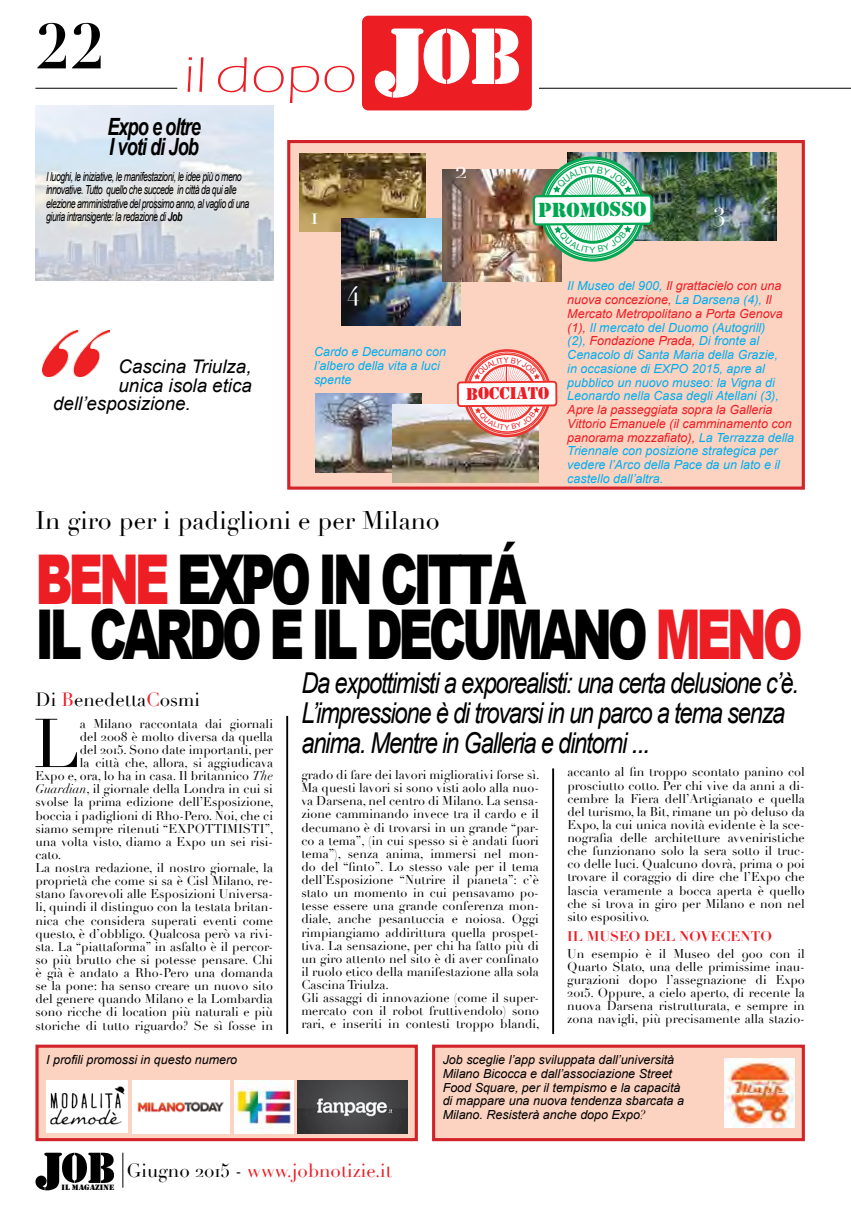
<style>
.page{position:relative;width:851px;height:1205px;background:#fff}
.page>*{position:absolute;margin:0;border:0;box-sizing:border-box;transform-origin:0 0}
.t1{font:900 68.75px/55px "Arial";letter-spacing:-.09em;color:#000;scale:.7 1}
.t2{font:67.75px "Didot";color:#000}
.t3{font:700 62.5px "Didot";color:#000}
.t4{font:300 51.62px "Itc Eras";color:#ed1d24;scale:1.22 1}
.t5{font:italic 28.75px/30px "Arial";letter-spacing:-.05em;color:#000;scale:.82 1}
.t6{font:25px "Didot";color:#000}
.t7{font:25px "Didot";color:#fff}
.t8{font:italic 700 23.75px/20px "Arial";letter-spacing:-.05em;color:#000;scale:.76 1}
.t9{font:21px "Stencil";letter-spacing:-.005em;color:#00a651}
.t10{font:italic 18.75px "Arial";color:#000}
.t11{font:18.75px "Didot";color:#ed1d24}
.t12{font:18.75px "Didot";color:#000}
.t13{font:17.62px "Stencil";letter-spacing:-.005em;color:#ed1d24}
.t14{font:700 13.75px "Didot";color:#ed1d24}
.t15{font:12.5px/13.1px "Didot";color:#000;text-align:justify}
.t16{font:italic 12.5px/13.8px "Arial";color:#00aeef}
.t17{font:italic 12.5px/13.8px "Arial";color:#000}
.t18{font:italic 12.5px/13.1px "Arial";letter-spacing:-.05em;color:#000;scale:.7 1}
.t19{font:8.5px "Arial";color:#00a651;scale:1.05 1}
.t20{font:8px "Stencil";color:#000;scale:1.1 1}
.t21{font:7.12px "Arial";color:#ed1d24;scale:1.05 1}
.s1{font-weight:700}
.s2{color:#ed1d24}
.s3{font-style:italic}
.s4{font-family:"Didot"}
.s5{color:#000}
</style>
<div class="page">
<div style="left:362px;top:16px;width:169px;height:94px;background:#ed1d24;border-radius:6px"></div>
<svg style="left:375px;top:28px;width:144px;height:70px"></svg>
<hr style="left:539px;top:88px;width:311px;height:1px;background:#000">
<hr style="left:35px;top:88px;width:142px;height:1px;background:#000">
<hr style="left:286px;top:716px;width:2px;height:318px;background:#000">
<svg style="left:35px;top:1152px;width:79px;height:38px"></svg>
<hr style="left:122px;top:1152px;width:1px;height:35px;background:#000">
<hr style="left:552px;top:768px;width:2px;height:266px;background:#000">
<div style="left:287px;top:140px;width:517px;height:350px;background:#fcd3c1;border:3px solid #d2232a"></div>
<img style="left:300px;top:153px;width:125px;height:79px">
<img style="left:341px;top:218px;width:119px;height:107px">
<img style="left:442px;top:170px;width:119px;height:111px">
<img style="left:567px;top:152px;width:209px;height:88px">
<img style="left:315px;top:393px;width:106px;height:79px">
<img style="left:393px;top:404px;width:146px;height:78px">
<div style="left:35px;top:1044px;width:383px;height:97px;background:#fcd3c1;border:3px solid #d2232a"></div>
<img style="left:46px;top:1080px;width:82px;height:53px">
<img style="left:133px;top:1080px;width:97px;height:53px">
<img style="left:235px;top:1080px;width:58px;height:53px">
<img style="left:298px;top:1080px;width:109px;height:53px">
<div style="left:432px;top:1044px;width:372px;height:97px;background:#fcd3c1;border:3px solid #d2232a"></div>
<img style="left:724px;top:1058px;width:70px;height:69px">
<img style="left:35px;top:105px;width:238px;height:175px">
<img style="left:42px;top:330px;width:67px;height:46px">
<img style="left:531px;top:156px;width:122px;height:106px">
<svg style="left:456px;top:349px;width:102px;height:88px"></svg>
<h3 class="t3" style="left:35px;top:7px;width:71px">22</h3>
<h3 class="t4" style="left:183px;top:46px;width:143px">ildopo</h3>
<h3 class="t8" style="left:107px;top:118px;width:124px">Expo e oltre<br>I voti di Job</h3>
<p class="t18" style="left:46px;top:170px;width:292px">I luoghi, le iniziative, le manifestazioni, le idee più o meno innovative. Tutto quello che succede in città da qui alle elezione amministrative del prossimo anno, al vaglio di una giuria intransigente: la redazione di <span class="s1">Job</span></p>
<h3 class="t7" style="left:310px;top:200px;width:10px">1</h3>
<h3 class="t7" style="left:455px;top:154px;width:14px">2</h3>
<h3 class="t9" style="left:538px;top:197px;width:110px">PROMOSSO</h3>
<p class="t19" style="left:589px;top:244px;width:7px">Y</p>
<h3 class="t7" style="left:712px;top:203px;width:14px">3</h3>
<h3 class="t10" style="left:118px;top:354px;width:135px">Cascina Triulza,</h3>
<h3 class="t10" style="left:118px;top:373px;width:135px">unica isola etica</h3>
<h3 class="t10" style="left:53px;top:392px;width:139px">dell’esposizione.</h3>
<h3 class="t7" style="left:348px;top:277px;width:13px">4</h3>
<p class="t16" style="left:314px;top:345px;width:133px">Cardo e Decumano con l’albero della vita a luci spente</p>
<h3 class="t6" style="left:35px;top:505px;width:406px">In giro per i padiglioni e per Milano</h3>
<h3 class="t13" style="left:466px;top:383px;width:85px">BOCCIATO</h3>
<p class="t21" style="left:504px;top:422px;width:6px">Y</p>
<p class="t16" style="left:567px;top:279px;width:217px">Il Museo del 900, <span class="s2">Il grattacielo con una nuova concezione,</span> La Darsena (4), <span class="s2">Il Mercato Metropolitano a Porta Genova (1),</span> Il mercato del Duomo (Autogrill) (2), <span class="s2">Fondazione Prada,</span> Di fronte al Cenacolo di Santa Maria della Grazie, in occasione di EXPO 2015, apre al pubblico un nuovo museo: la Vigna di Leonardo nella Casa degli Atellani (3),</p>
<p class="t16" style="left:567px;top:403px;width:228px"><span class="s2">Apre la passeggiata sopra la Galleria Vittorio Emanuele (il camminamento con panorama mozzafiato),</span> La Terrazza della Triennale con posizione strategica per vedere l’Arco della Pace da un lato e il castello dall’altra.</p>
<h1 class="t1" style="left:35px;top:550px;width:1097px"><span class="s2">BENE</span> EXPO IN CITTÁ<br>IL CARDO E IL DECUMANO <span class="s2">MENO</span></h1>
<h3 class="t5" style="left:301px;top:668px;width:608px">Da expottimisti a exporealisti: una certa delusione c’è.<br>L’impressione è di trovarsi in un parco a tema senza</h3>
<h3 class="t12" style="left:35px;top:688px;width:166px">Di <span class="s2">B</span>enedetta<span class="s2">C</span>osmi</h3>
<p class="t15" style="left:80px;top:717px;width:194px">a Milano raccontata dai giornali</p>
<p class="t15" style="left:80px;top:730px;width:194px">del 2008 è molto diversa da quella</p>
<p class="t15" style="left:80px;top:743px;width:194px">del 2015. Sono date importanti, per</p>
<p class="t15" style="left:80px;top:756px;width:194px">la città che, allora, si aggiudicava</p>
<p class="t15" style="left:35px;top:769px;width:239px">Expo e, ora, lo ha in casa. Il britannico <span class="s3">The</span></p>
<p class="t15" style="left:35px;top:783px;width:239px"><span class="s3">Guardian</span>, il giornale della Londra in cui si</p>
<p class="t15" style="left:35px;top:796px;width:240px">svolse la prima edizione dell’Esposizione,</p>
<p class="t15" style="left:35px;top:809px;width:239px">boccia i padiglioni di Rho-Pero. Noi, che ci</p>
<p class="t15" style="left:35px;top:822px;width:240px">siamo sempre ritenuti “EXPOTTIMISTI”,</p>
<p class="t15" style="left:35px;top:835px;width:239px">una volta visto, diamo a Expo un sei risi-</p>
<p class="t15" style="left:35px;top:848px;width:27px">cato.</p>
<p class="t15" style="left:35px;top:861px;width:239px">La nostra redazione, il nostro giornale, la</p>
<p class="t15" style="left:35px;top:874px;width:239px">proprietà che come si sa è Cisl Milano, re-</p>
<p class="t15" style="left:35px;top:888px;width:239px">stano favorevoli alle Esposizioni Universa-</p>
<p class="t15" style="left:35px;top:901px;width:239px">li, quindi il distinguo con la testata britan-</p>
<p class="t15" style="left:35px;top:914px;width:239px">nica che considera superati eventi come</p>
<p class="t15" style="left:35px;top:927px;width:239px">questo, è d’obbligo. Qualcosa però va rivi-</p>
<p class="t15" style="left:35px;top:940px;width:239px">sta. La “piattaforma” in asfalto è il percor-</p>
<p class="t15" style="left:35px;top:953px;width:239px">so più brutto che si potesse pensare. Chi</p>
<p class="t15" style="left:35px;top:966px;width:239px">è già è andato a Rho-Pero una domanda</p>
<p class="t15" style="left:35px;top:979px;width:239px">se la pone: ha senso creare un nuovo sito</p>
<p class="t15" style="left:35px;top:993px;width:239px">del genere quando Milano e la Lombardia</p>
<p class="t15" style="left:35px;top:1006px;width:239px">sono ricche di location più naturali e più</p>
<p class="t15" style="left:35px;top:1019px;width:239px">storiche di tutto riguardo? Se sì fosse in</p>
<h2 class="t2" style="left:33px;top:703px;width:48px">L</h2>
<h3 class="t5" style="left:301px;top:728px;width:427px">anima. Mentre in Galleria e dintorni ...</h3>
<p class="t15" style="left:301px;top:768px;width:240px;text-align:left">grado di fare dei lavori migliorativi forse sì.<br>Ma questi lavori si sono visti aolo alla nuo&shy;va Darsena, nel centro di Milano. La sensa&shy;zione camminando invece tra il cardo e il decumano è di trovarsi in un grande “par&shy;co a tema”, (in cui spesso si è andati fuori tema”), senza anima, immersi nel mon&shy;do del “finto”. Lo stesso vale per il tema dell’Esposizione “Nutrire il pianeta”: c’è stato un momento in cui pensavamo po&shy;tesse essere una grande conferenza mon&shy;diale, anche pesantuccia e noiosa. Oggi rimpiangiamo addirittura quella prospet&shy;tiva. La sensazione, per chi ha fatto più di un giro attento nel sito è di aver confinato il ruolo etico della manifestazione alla sola Cascina Triulza.<br>Gli assaggi di innovazione (come il super&shy;mercato con il robot fruttivendolo) sono rari, e inseriti in contesti troppo blandi,</p>
<p class="t15" style="left:567px;top:766px;width:239px">accanto al fin troppo scontato panino col prosciutto cotto. Per chi vive da anni a di&shy;cembre la Fiera dell’Artigianato e quella del turismo, la Bit, rimane un pò deluso da Expo, la cui unica novità evidente è la sce&shy;nografia delle architetture avveniristiche che funzionano solo la sera sotto il truc&shy;co delle luci. Qualcuno dovrà, prima o poi trovare il coraggio di dire che l’Expo che lascia veramente a bocca aperta è quello che si trova in giro per Milano e non nel sito espositivo.</p>
<p class="t14" style="left:567px;top:927px;width:206px">IL MUSEO DEL NOVECENTO</p>
<p class="t15" style="left:567px;top:947px;width:239px">Un esempio è il Museo del 900 con il Quarto Stato, una delle primissime inau&shy;gurazioni dopo l’assegnazione di Expo 2015. Oppure, a cielo aperto, di recente la nuova Darsena ristrutturata, e sempre in zona navigli, più precisamente alla stazio-</p>
<p class="t17" style="left:46px;top:1053px;width:193px">I profili promossi in questo numero</p>
<p class="t17" style="left:442px;top:1053px;width:243px">Job sceglie l’app sviluppata dall’università Milano Bicocca e dall’associazione Street Food Square, per il tempismo e la capacità di mappare una nuova tendenza sbarcata a Milano. Resisterà anche dopo Expo<span class="s4">?</span></p>
<p class="t20" style="left:62px;top:1183px;width:49px">IL MAGAZINE</p>
<h3 class="t11" style="left:126px;top:1159px;width:267px"><span class="s5">Giugno 2015 -</span> www.jobnotizie.it</h3>
</div>
